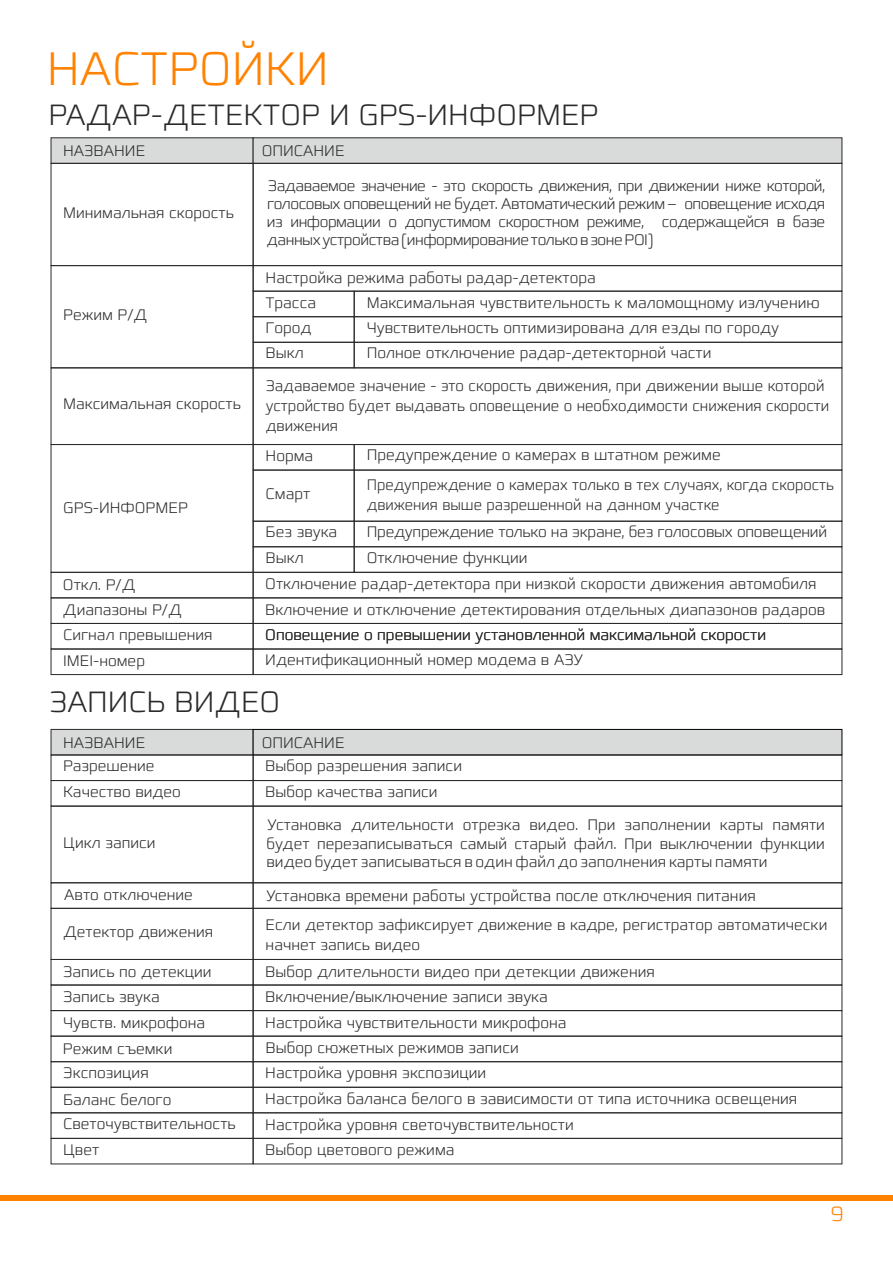
<style>
.page{position:relative;width:893px;height:1263px;background:#fff}
.page>*{position:absolute;margin:0;border:0;box-sizing:border-box;transform-origin:0 0}
.t1{font:200 48px "Francker CYR";color:#ff8200}
.t2{font:200 30px "Francker CYR";color:#2b2a29}
.t3{font:200 21px "Francker CYR";color:#ff8200}
.t4{font:200 15.6px/25.5px "Francker CYR";color:#2b2a29}
.t5{font:200 15.6px/20.1px "Francker CYR";color:#2b2a29;scale:.96 1}
</style>
<div class="page">
<svg style="left:50px;top:728px;width:793px;height:28px;background:#d1d2d2"></svg>
<div style="left:51px;top:754px;width:203px;height:27px;border:1px solid #2b2a29"></div>
<div style="left:253px;top:754px;width:589px;height:27px;border:1px solid #2b2a29"></div>
<div style="left:253px;top:806px;width:589px;height:77px;border:1px solid #2b2a29"></div>
<div style="left:51px;top:806px;width:203px;height:77px;border:1px solid #2b2a29"></div>
<div style="left:51px;top:780px;width:203px;height:26px;border:1px solid #2b2a29"></div>
<div style="left:253px;top:780px;width:589px;height:26px;border:1px solid #2b2a29"></div>
<div style="left:51px;top:959px;width:203px;height:26px;border:1px solid #2b2a29"></div>
<div style="left:253px;top:959px;width:589px;height:26px;border:1px solid #2b2a29"></div>
<div style="left:51px;top:984px;width:203px;height:27px;border:1px solid #2b2a29"></div>
<div style="left:253px;top:984px;width:589px;height:27px;border:1px solid #2b2a29"></div>
<div style="left:51px;top:1010px;width:203px;height:26px;border:1px solid #2b2a29"></div>
<div style="left:253px;top:1010px;width:589px;height:26px;border:1px solid #2b2a29"></div>
<div style="left:51px;top:1087px;width:203px;height:26px;border:1px solid #2b2a29"></div>
<div style="left:253px;top:1087px;width:589px;height:26px;border:1px solid #2b2a29"></div>
<div style="left:253px;top:1112px;width:589px;height:27px;border:1px solid #2b2a29"></div>
<div style="left:51px;top:1112px;width:203px;height:27px;border:1px solid #2b2a29"></div>
<div style="left:253px;top:1138px;width:589px;height:26px;border:1px solid #2b2a29"></div>
<div style="left:51px;top:1036px;width:203px;height:26px;border:1px solid #2b2a29"></div>
<div style="left:253px;top:1036px;width:589px;height:26px;border:1px solid #2b2a29"></div>
<svg style="left:50px;top:137px;width:793px;height:27px;background:#d0d1d1"></svg>
<div style="left:253px;top:163px;width:589px;height:103px;border:1px solid #2b2a29"></div>
<div style="left:51px;top:163px;width:203px;height:103px;border:1px solid #2b2a29"></div>
<div style="left:253px;top:265px;width:589px;height:27px;border:1px solid #2b2a29"></div>
<div style="left:51px;top:265px;width:203px;height:103px;border:1px solid #2b2a29"></div>
<div style="left:253px;top:342px;width:102px;height:26px;border:1px solid #2b2a29"></div>
<div style="left:253px;top:291px;width:102px;height:26px;border:1px solid #2b2a29"></div>
<div style="left:354px;top:342px;width:488px;height:26px;border:1px solid #2b2a29"></div>
<div style="left:354px;top:291px;width:488px;height:26px;border:1px solid #2b2a29"></div>
<div style="left:253px;top:367px;width:589px;height:78px;border:1px solid #2b2a29"></div>
<div style="left:51px;top:367px;width:203px;height:78px;border:1px solid #2b2a29"></div>
<div style="left:354px;top:444px;width:488px;height:26px;border:1px solid #2b2a29"></div>
<div style="left:51px;top:444px;width:203px;height:129px;border:1px solid #2b2a29"></div>
<div style="left:253px;top:546px;width:102px;height:27px;border:1px solid #2b2a29"></div>
<div style="left:253px;top:470px;width:102px;height:52px;border:1px solid #2b2a29"></div>
<div style="left:354px;top:546px;width:488px;height:27px;border:1px solid #2b2a29"></div>
<div style="left:354px;top:470px;width:488px;height:52px;border:1px solid #2b2a29"></div>
<div style="left:253px;top:444px;width:102px;height:26px;border:1px solid #2b2a29"></div>
<div style="left:51px;top:649px;width:203px;height:26px;border:1px solid #2b2a29"></div>
<div style="left:253px;top:649px;width:589px;height:26px;border:1px solid #2b2a29"></div>
<div style="left:51px;top:623px;width:203px;height:26px;border:1px solid #2b2a29"></div>
<div style="left:253px;top:623px;width:589px;height:26px;border:1px solid #2b2a29"></div>
<div style="left:0;top:1195px;width:893px;height:6px;background:#ff8200"></div>
<div style="left:253px;top:882px;width:589px;height:27px;border:1px solid #2b2a29"></div>
<div style="left:51px;top:882px;width:203px;height:27px;border:1px solid #2b2a29"></div>
<div style="left:51px;top:597px;width:203px;height:27px;border:1px solid #2b2a29"></div>
<div style="left:253px;top:597px;width:589px;height:27px;border:1px solid #2b2a29"></div>
<h1 class="t1" style="left:47px;top:49px;width:284px">НАСТРОЙКИ</h1>
<h2 class="t2" style="left:48px;top:103px;width:551px">РАДАР-ДЕТЕКТОР И GPS-ИНФОРМЕР</h2>
<p class="t4" style="left:63px;top:139px;width:84px">НАЗВАНИЕ</p>
<p class="t4" style="left:262px;top:139px;width:84px">ОПИСАНИЕ</p>
<p class="t4" style="left:63px;top:201px;width:172px">Минимальная скорость</p>
<p class="t4" style="left:267px;top:177px;width:560px;line-height:18.3px;text-align:justify">Задаваемое значение - это скорость движения, при движении ниже которой, голосовых оповещений не будет. Автоматический режим – оповещение исходя из информации о допустимом скоростном режиме, содержащейся в базе данныхустройства(информированиетольковзонеPOI)</p>
<p class="t4" style="left:266px;top:267px;width:332px">Настройка режима работы радар-детектора</p>
<p class="t4" style="left:63px;top:303px;width:86px">Режим Р/Д</p>
<p class="t4" style="left:266px;top:291px;width:52px">Трасса<br>Город<br>Выкл</p>
<p class="t4" style="left:367px;top:291px;width:454px">Максимальная чувствительность к маломощному излучению<br>Чувствительность оптимизирована для езды по городу<br>Полное отключение радар-детекторной части</p>
<p class="t4" style="left:266px;top:377px;width:565px;line-height:20.1px">Задаваемое значение - это скорость движения, при движении выше которой устройство будет выдавать оповещение о необходимости снижения скорости движения</p>
<p class="t4" style="left:63px;top:393px;width:179px">Максимальная скорость</p>
<p class="t4" style="left:63px;top:497px;width:126px">GPS-ИНФОРМЕР</p>
<p class="t4" style="left:63px;top:573px;width:74px">Откл. Р/Д</p>
<p class="t4" style="left:266px;top:444px;width:49px">Норма</p>
<p class="t4" style="left:367px;top:444px;width:355px">Предупреждение о камерах в штатном режиме</p>
<p class="t4" style="left:266px;top:482px;width:46px">Смарт</p>
<p class="t4" style="left:266px;top:521px;width:73px">Без звука<br>Выкл</p>
<p class="t5" style="left:367px;top:476px;width:488px">Предупреждение о камерах только в тех случаях, когда скорость движения выше разрешенной на данном участке</p>
<p class="t4" style="left:367px;top:520px;width:462px">Предупреждение только на экране, без голосовых оповещений<br>Отключение функции</p>
<p class="t4" style="left:265px;top:572px;width:553px">Отключение радар-детектора при низкой скорости движения автомобиля</p>
<p class="t4" style="left:63px;top:599px;width:120px">Диапазоны Р/Д</p>
<p class="t4" style="left:265px;top:598px;width:561px">Включение и отключение детектирования отдельных диапазонов радаров</p>
<p class="t4" style="left:63px;top:623px;width:151px">Сигнал превышения</p>
<p class="t4" style="left:265px;top:623px;width:502px">Оповещение о превышении установленной максимальной скорости</p>
<p class="t4" style="left:63px;top:649px;width:83px">IMEI-номер</p>
<p class="t4" style="left:265px;top:649px;width:319px">Идентификационный номер модема в АЗУ</p>
<h2 class="t2" style="left:49px;top:689px;width:232px">ЗАПИСЬ ВИДЕО</h2>
<p class="t4" style="left:63px;top:731px;width:84px">НАЗВАНИЕ</p>
<p class="t4" style="left:262px;top:731px;width:84px">ОПИСАНИЕ</p>
<p class="t4" style="left:63px;top:754px;width:93px">Разрешение</p>
<p class="t4" style="left:265px;top:754px;width:198px">Выбор разрешения записи</p>
<p class="t4" style="left:63px;top:780px;width:119px">Качество видео</p>
<p class="t4" style="left:265px;top:780px;width:174px">Выбор качества записи</p>
<p class="t4" style="left:63px;top:831px;width:94px">Цикл записи</p>
<p class="t4" style="left:267px;top:817px;width:560px;line-height:18.3px;text-align:justify">Установка длительности отрезка видео. При заполнении карты памяти будет перезаписываться самый старый файл. При выключении функции видео будет записываться в один файл до заполнения карты памяти</p>
<p class="t4" style="left:64px;top:883px;width:130px">Авто отключение</p>
<p class="t4" style="left:266px;top:884px;width:491px">Установка времени работы устройства после отключения питания</p>
<p class="t4" style="left:266px;top:915px;width:563px;line-height:20.1px">Если детектор зафиксирует движение в кадре, регистратор автоматически начнет запись видео</p>
<p class="t4" style="left:63px;top:921px;width:151px">Детектор движения</p>
<p class="t4" style="left:63px;top:960px;width:150px">Запись по детекции</p>
<p class="t4" style="left:265px;top:960px;width:391px">Выбор длительности видео при детекции движения</p>
<p class="t4" style="left:63px;top:985px;width:98px">Запись звука</p>
<p class="t4" style="left:265px;top:985px;width:284px">Включение/выключение записи звука</p>
<p class="t4" style="left:63px;top:1011px;width:144px">Чувств. микрофона</p>
<p class="t4" style="left:265px;top:1011px;width:533px">Настройка чувствительности микрофона<br>Выбор сюжетных режимов записи<br>Настройка уровня экспозиции<br>Настройка баланса белого в зависимости от типа источника освещения Настройка уровня светочувствительности<br>Выбор цветового режима</p>
<p class="t4" style="left:63px;top:1037px;width:111px;line-height:24.6px">Режим съемки<br>Экспозиция</p>
<p class="t4" style="left:63px;top:1090px;width:174px;line-height:23.4px">Баланс белого<br>Светочувствительность</p>
<p class="t4" style="left:63px;top:1138px;width:38px">Цвет</p>
<h3 class="t3" style="left:831px;top:1205px;width:15px">9</h3>
</div>
